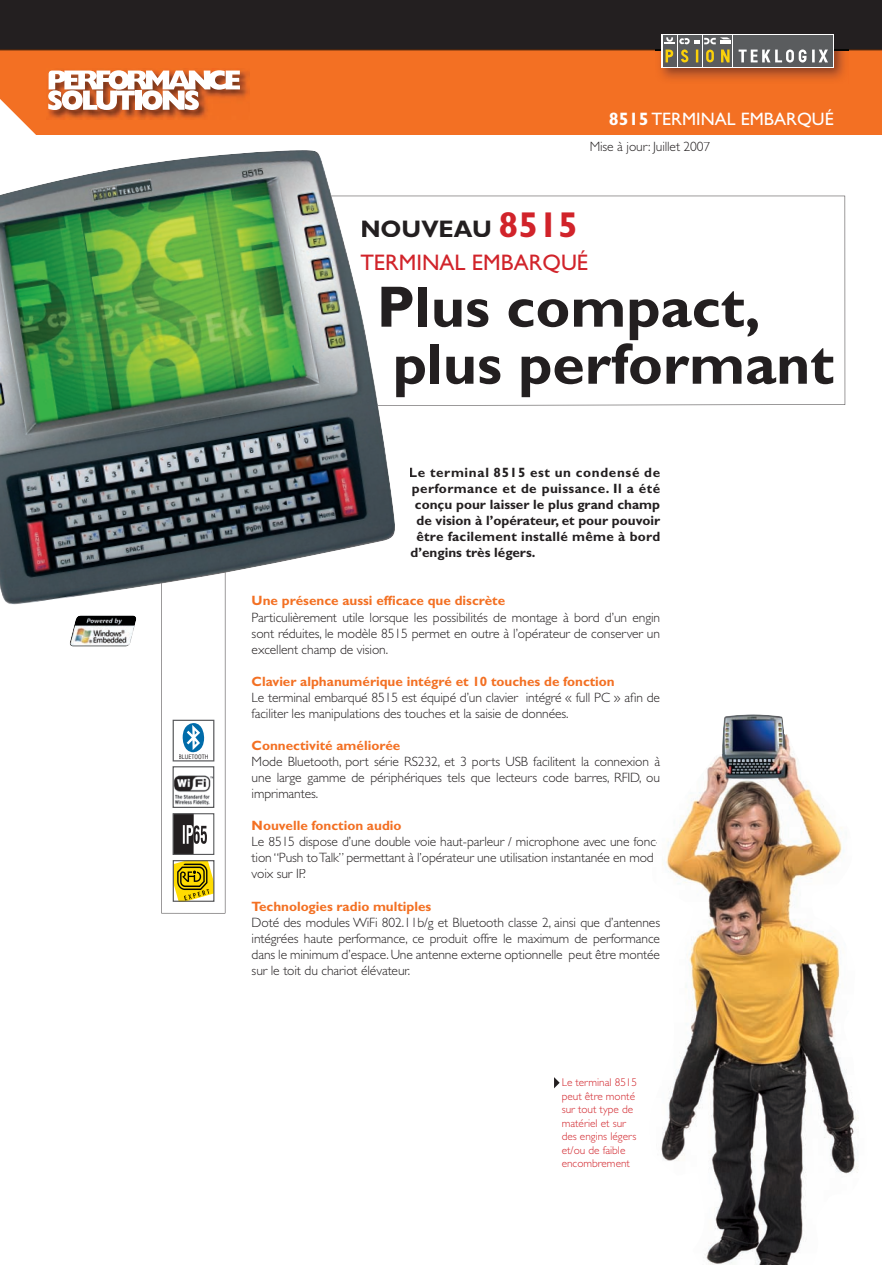
<style>
.page{position:relative;width:882px;height:1265px;background:#fff}
.page>*{position:absolute;margin:0;border:0;box-sizing:border-box;transform-origin:0 0}
.t1{font:700 58.5px/57px "Gill Sans";color:#231f20}
.t2{font:700 24px "Gill Sans";color:#231f20}
.t3{font:22.5px "Gill Sans";color:#d1232a}
.t4{font:18px "Gill Sans";color:#fff}
.t5{font:300 13.5px/16px "Gill Sans";letter-spacing:-.01em;color:#231f20;text-align:justify}
.t6{font:700 13.5px "Gill Sans";color:#f37023}
.t7{font:700 13.5px "Gill Sans";color:#231f20}
.t8{font:700 13.5px "Gill Sans";letter-spacing:.02em;color:#231f20}
.t9{font:700 13.5px "Gill Sans";letter-spacing:.05em;color:#231f20}
.t10{font:300 11.25px/13.5px "Gill Sans";color:#d1232a}
.t11{font:condensed 6px "Helvetica";color:#231f20}
.s1{font-weight:700}
.s2{font-size:36px;color:#d1232a}
</style>
<div class="page">
<svg style="left:396px;top:196px;width:449px;height:210px"></svg>
<svg style="left:161px;top:605px;width:64px;height:308px"></svg>
<div style="left:173px;top:859px;width:41px;height:42px;border:1px solid #57585a"></div>
<img style="left:70px;top:615px;width:67px;height:31px">
<svg style="left:554px;top:1077px;width:5px;height:11px"></svg>
<img style="left:661px;top:714px;width:197px;height:550px">
<img style="left:0;top:150px;width:396px;height:455px">
<div style="left:0;top:49px;width:881px;height:86px;background:#f37023"></div>
<img style="left:240px;top:71px;width:10px;height:27px">
<svg style="left:0;top:70px;width:240px;height:144px"></svg>
<img style="left:659px;top:63px;width:186px;height:17px">
<svg style="left:661px;top:63px;width:172px;height:5px"></svg>
<div style="left:677px;top:36px;width:14px;height:31px;background:#5a5c5e"></div>
<div style="left:662px;top:36px;width:14px;height:31px;background:#5a5c5e"></div>
<div style="left:692px;top:36px;width:9px;height:31px;background:#5a5c5e"></div>
<div style="left:718px;top:36px;width:14px;height:31px;background:#5a5c5e"></div>
<div style="left:702px;top:36px;width:15px;height:31px;background:#5a5c5e"></div>
<div style="left:733px;top:36px;width:99px;height:31px;background:#5a5c5e"></div>
<svg style="left:0;top:0;width:882px;height:63px"></svg>
<p class="t11" style="left:179px;top:754px;width:31px">BLUETOOTH</p>
<h3 class="t4" style="left:609px;top:112px;width:226px"><span class="s1">8515</span> TERMINAL EMBARQUÉ</h3>
<p class="t5" style="left:589px;top:140px;width:122px">Mise à jour: Juillet 2007</p>
<h2 class="t2" style="left:360px;top:220px;width:219px">NOUVEAU <span class="s2">8515</span></h2>
<h3 class="t3" style="left:360px;top:254px;width:229px">TERMINAL EMBARQUÉ</h3>
<h1 class="t1" style="left:376px;top:285px;width:459px">Plus compact, plus performant</h1>
<p class="t9" style="left:409px;top:467px;width:252px">Le terminal 8515 est un condensé de</p>
<p class="t8" style="left:412px;top:483px;width:249px">performance et de puissance. Il a été</p>
<p class="t7" style="left:415px;top:500px;width:246px">conçu pour laisser le plus grand champ</p>
<p class="t7" style="left:416px;top:516px;width:245px">de vision à l’opérateur, et pour pouvoir</p>
<p class="t8" style="left:416px;top:532px;width:245px">être facilement installé même à bord</p>
<p class="t7" style="left:410px;top:548px;width:126px">d’engins très légers.</p>
<p class="t6" style="left:252px;top:596px;width:255px">Une présence aussi efficace que discrète</p>
<p class="t5" style="left:252px;top:610px;width:410px">Particulièrement utile lorsque les possibilités de montage à bord d’un engin sont réduites, le modèle 8515 permet en outre à l’opérateur de conserver un excellent champ de vision.</p>
<p class="t6" style="left:252px;top:676px;width:364px">Clavier alphanumérique intégré et 10 touches de fonction</p>
<p class="t5" style="left:252px;top:690px;width:410px">Le terminal embarqué 8515 est équipé d’un clavier intégré « full PC » afin de faciliter les manipulations des touches et la saisie de données.</p>
<p class="t6" style="left:252px;top:740px;width:150px">Connectivité améliorée</p>
<p class="t5" style="left:252px;top:754px;width:410px">Mode Bluetooth, port série RS232, et 3 ports USB facilitent la connexion à une large gamme de périphériques tels que lecteurs code barres, RFID, ou imprimantes.</p>
<p class="t6" style="left:252px;top:821px;width:151px">Nouvelle fonction audio</p>
<p class="t5" style="left:252px;top:835px;width:410px">Le 8515 dispose d’une double voie haut-parleur / microphone avec une fonc&shy;tion “Push to Talk” permettant à l’opérateur une utilisation instantanée en mode voix sur IP.</p>
<p class="t6" style="left:252px;top:901px;width:181px">Technologies radio multiples</p>
<p class="t5" style="left:252px;top:915px;width:410px">Doté des modules WiFi 802.11b/g et Bluetooth classe 2, ainsi que d’antennes intégrées haute performance, ce produit offre le maximum de performance dans le minimum d’espace. Une antenne externe optionnelle peut être montée sur le toit du chariot élévateur.</p>
<p class="t10" style="left:561px;top:1076px;width:77px">Le terminal 8515 peut être monté sur tout type de matériel et sur des engins légers et/ou de faible encombrement</p>
</div>
